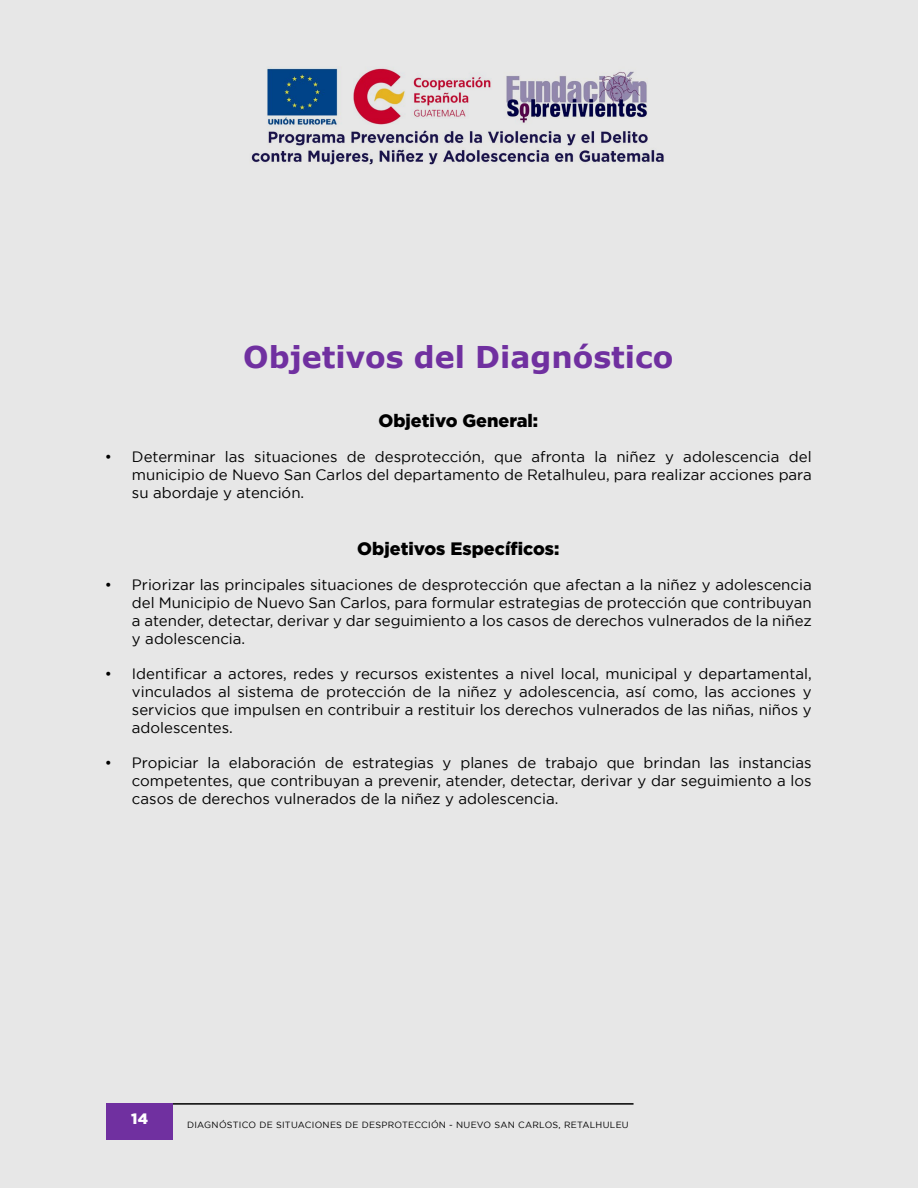
<style>
.page{position:relative;width:918px;height:1188px;background:#e7e7e7}
.page>*{position:absolute;margin:0;border:0;box-sizing:border-box;transform-origin:0 0}
.t1{font:700 30px "Verdana";color:#7030a0}
.t2{font:900 18px "Gotham";color:#000}
.t3{font:15px/18px "Gotham";color:#000;text-align:justify}
.t4{font:900 15px "Gotham";color:#fff}
.t5{font:9px "Gotham";letter-spacing:.03em;color:#000}
</style>
<div class="page">
<hr style="left:106px;top:1103px;width:528px;height:2px;background:#000">
<div style="left:106px;top:1104px;width:67px;height:36px;background:#7030a0"></div>
<img style="left:251px;top:67px;width:413px;height:98px">
<h1 class="t1" style="left:243px;top:338px;width:432px">Objetivos del Diagnóstico</h1>
<p class="t2" style="left:378px;top:411px;width:161px">Objetivo General:</p>
<p class="t3" style="left:132px;top:448px;width:681px;text-indent:-27px">• Determinar las situaciones de desprotección, que afronta la niñez y adolescencia del municipio de Nuevo San Carlos del departamento de Retalhuleu, para realizar acciones para su abordaje y atención.</p>
<p class="t2" style="left:357px;top:538px;width:204px">Objetivos Específicos:</p>
<p class="t3" style="left:132px;top:575px;width:681px;text-indent:-27px">• Priorizar las principales situaciones de desprotección que afectan a la niñez y adolescencia del Municipio de Nuevo San Carlos, para formular estrategias de protección que contribuyan a atender, detectar, derivar y dar seguimiento a los casos de derechos vulnerados de la niñez y adolescencia.</p>
<p class="t3" style="left:132px;top:664px;width:681px;text-indent:-27px">• Identificar a actores, redes y recursos existentes a nivel local, municipal y departamental, vinculados al sistema de protección de la niñez y adolescencia, así como, las acciones y servicios que impulsen en contribuir a restituir los derechos vulnerados de las niñas, niños y adolescentes.</p>
<p class="t3" style="left:132px;top:753px;width:681px;text-indent:-27px">• Propiciar la elaboración de estrategias y planes de trabajo que brindan las instancias competentes, que contribuyan a prevenir, atender, detectar, derivar y dar seguimiento a los casos de derechos vulnerados de la niñez y adolescencia.</p>
<p class="t4" style="left:131px;top:1110px;width:19px">14</p>
<p class="t5" style="left:187px;top:1120px;width:443px">DIAGNÓSTICO DE SITUACIONES DE DESPROTECCIÓN - NUEVO SAN CARLOS, RETALHULEU</p>
</div>
